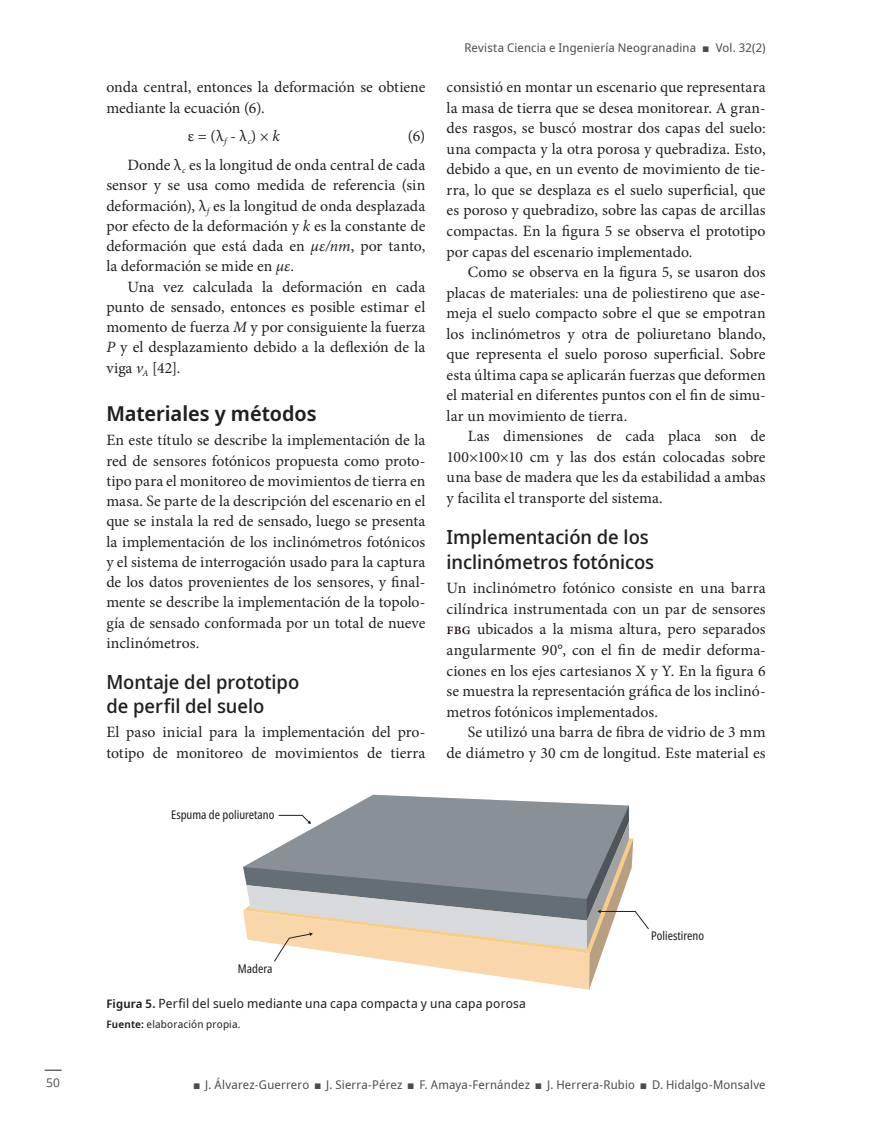
<style>
.page{position:relative;width:872px;height:1127px;background:#fff}
.page>*{position:absolute;margin:0;border:0;box-sizing:border-box;transform-origin:0 0}
._02_T1{font:600 21px "Noto Sans Display";color:#231f20}
._02_T2{font:500 19.5px/24px "Noto Sans Display";letter-spacing:-.005em;color:#231f20}
._01b_PrimerPárrafo{font:15.75px/20.5px "Minion Pro";color:#231f20;text-align:justify}
._01_TextoCorrido{font:15.75px/20.5px "Minion Pro";color:#231f20;text-align:justify}
._04_ECUACION{font:15.75px "Minion Pro";color:#231f20}
._06_TítuloFigura{font:12.75px "Noto Sans Display";letter-spacing:.015em;color:#231f20}
.t1{font:12px "Noto Sans Display";letter-spacing:.015em;color:#4b4c4d}
.t2{font:condensed 12px "Noto Sans Display";color:#231f20}
.t3{font:12px "Open Sans";color:#4b4c4d}
._06_FuenteTABLA{font:10.5px "Noto Sans Display";letter-spacing:.02em;color:#231f20}
.s1{font-style:italic}
.s2{color:#150000}
.s3{font-weight:600;font-size:12px}
.s4{font-weight:600}
</style>
<div class="page">
<svg style="left:45px;top:1070px;width:17px;height:1px"></svg>
<svg style="left:243px;top:899px;width:343px;height:90px"></svg>
<svg style="left:243px;top:795px;width:371px;height:104px;fill:#899197"></svg>
<svg style="left:278px;top:814px;width:33px;height:10px"></svg>
<svg style="left:273px;top:932px;width:40px;height:30px"></svg>
<svg style="left:586px;top:805px;width:63px;height:184px"></svg>
<p class="_01_TextoCorrido" style="left:106px;top:77px;width:320px">onda central, entonces la deformación se obtiene mediante la ecuación (6).</p>
<p class="_04_ECUACION" style="left:188px;top:126px;width:93px">ε = (λ<sub>f</sub> - λ<sub>c</sub>) × <span class="s1">k</span></p>
<p class="_04_ECUACION" style="left:408px;top:126px;width:19px">(6)</p>
<p class="_01_TextoCorrido" style="left:106px;top:155px;width:320px;text-indent:21px">Donde λ<sub>c</sub> es la longitud de onda central de cada sensor y se usa como medida de referencia (sin deformación), λ<sub>f</sub> es la longitud de onda desplazada por efecto de la deformación y <span class="s1">k</span> es la constante de deformación que está dada en <span class="s1">με/nm</span>, por tanto, la deformación se mide en <span class="s1">με</span>.</p>
<p class="_01_TextoCorrido" style="left:106px;top:276px;width:320px;text-indent:21px">Una vez calculada la deformación en cada punto de sensado, entonces es posible estimar el momento de fuerza <span class="s1">M</span> y por consiguiente la fuerza <span class="s1">P</span> y el desplazamiento debido a la deflexión de la viga <span class="s1">v</span><sub>A</sub> [42].</p>
<p class="_02_T1" style="left:106px;top:398px;width:212px">Materiales y métodos</p>
<p class="_01b_PrimerPárrafo" style="left:106px;top:430px;width:320px">En este título se describe la implementación de la red de sensores fotónicos propuesta como proto&shy;tipo para el monitoreo de movimientos de tierra en masa. Se parte de la descripción del escenario en el que se instala la red de sensado, luego se presenta la implementación de los inclinómetros fotónicos y el sistema de interrogación usado para la captura de los datos provenientes de los sensores, y final&shy;mente se describe la implementación de la topolo&shy;gía de sensado conformada por un total de nueve inclinómetros.</p>
<p class="_02_T2" style="left:106px;top:670px;width:194px">Montaje del prototipo de perfil del suelo</p>
<p class="_01b_PrimerPárrafo" style="left:106px;top:722px;width:320px">El paso inicial para la implementación del pro&shy;totipo de monitoreo de movimientos de tierra</p>
<p class="t2" style="left:171px;top:806px;width:105px">Espuma de poliuretano</p>
<p class="t1" style="left:464px;top:39px;width:303px">Revista Ciencia e Ingeniería Neogranadina ■ Vol. 32(2)</p>
<p class="_01b_PrimerPárrafo" style="left:446px;top:77px;width:320px">consistió en montar un escenario que representara la masa de tierra que se desea monitorear. A gran&shy;des rasgos, se buscó mostrar dos capas del suelo: una compacta y la otra porosa y quebradiza. Esto, debido a que, en un evento de movimiento de tie&shy;rra, lo que se desplaza es el suelo superficial, que es poroso y quebradizo, sobre las capas de arcillas compactas. En la figura 5 se observa el prototipo por capas del escenario implementado.</p>
<p class="_01_TextoCorrido" style="left:446px;top:262px;width:320px;text-indent:21px">Como se observa en la figura 5, se usaron dos placas de materiales: una de poliestireno que ase&shy;meja el suelo compacto sobre el que se empotran los inclinómetros y otra de poliuretano blando, que representa el suelo poroso superficial. Sobre esta última capa se aplicarán fuerzas que deformen el material en diferentes puntos con el fin de simu&shy;lar un movimiento de tierra.</p>
<p class="_01_TextoCorrido" style="left:446px;top:426px;width:320px;text-indent:21px">Las dimensiones de cada placa son de 100×100×10 cm y las dos están colocadas sobre una base de madera que les da estabilidad a ambas y facilita el transporte del sistema.</p>
<p class="_02_T2" style="left:446px;top:525px;width:209px">Implementación de los inclinómetros fotónicos</p>
<p class="_01b_PrimerPárrafo" style="left:446px;top:578px;width:320px">Un inclinómetro fotónico consiste en una barra cilíndrica instrumentada con un par de sensores <span class="s2">FBG</span> ubicados a la misma altura, pero separados angularmente 90°, con el fin de medir deforma&shy;ciones en los ejes cartesianos X y Y. En la figura 6 se muestra la representación gráfica de los inclinó&shy;metros fotónicos implementados.</p>
<p class="_01_TextoCorrido" style="left:446px;top:722px;width:320px;text-align:right">Se utilizó una barra de fibra de vidrio de 3 mm<br>de diámetro y 30 cm de longitud. Este material es</p>
<p class="t2" style="left:238px;top:960px;width:36px">Madera</p>
<p class="t2" style="left:651px;top:927px;width:54px">Poliestireno</p>
<p class="_06_TítuloFigura" style="left:106px;top:995px;width:421px"><span class="s3">Figura 5.</span> Perfil del suelo mediante una capa compacta y una capa porosa</p>
<p class="_06_FuenteTABLA" style="left:106px;top:1016px;width:136px"><span class="s4">Fuente:</span> elaboración propia.</p>
<p class="t3" style="left:46px;top:1074px;width:16px">50</p>
<p class="t1" style="left:193px;top:1075px;width:574px">■ J. Álvarez-Guerrero ■ J. Sierra-Pérez ■ F. Amaya-Fernández ■ J. Herrera-Rubio ■ D. Hidalgo-Monsalve</p>
</div>
